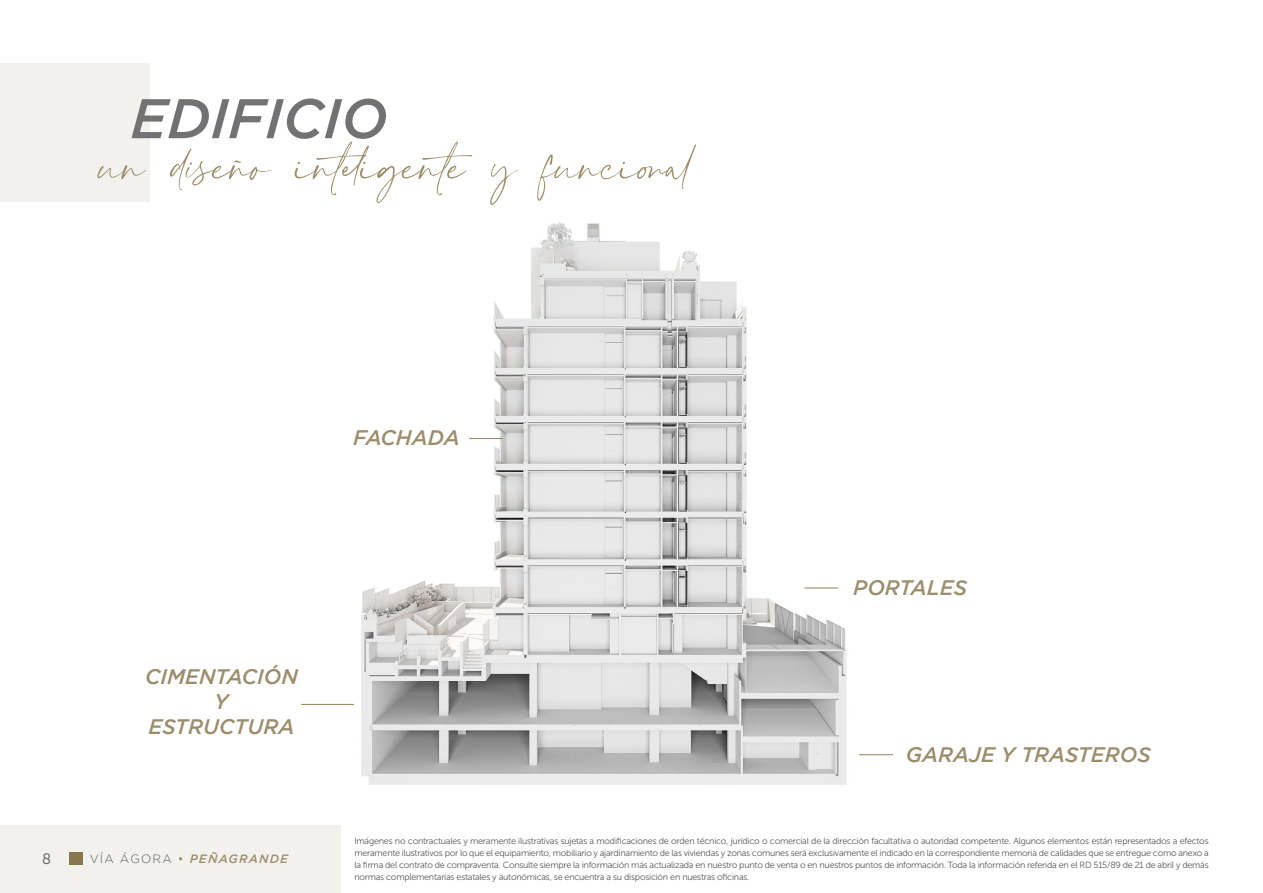
<style>
.page{position:relative;width:1263px;height:893px;background:#fff}
.page>*{position:absolute;margin:0;border:0;box-sizing:border-box;transform-origin:0 0}
.t1{font:100.5px "Crimson Foam";color:#9c8d6c}
.t2{font:italic 500 55.8px "Gotham";color:#727174}
.t3{font:italic 500 21px/25.2px "Gotham";color:#9c8d6c;text-align:center}
.t4{font:15px "Museo Sans 300";color:#55585a}
.t5{font:italic 500 12px "Gotham";letter-spacing:.1em;color:#9c8d6c}
.t6{font:9px/12px "Museo Sans 300";letter-spacing:-.025em;color:#55585a;text-align:justify}
.s1{font-weight:300;font-style:normal;color:#55585a}
.s2{font-weight:400;font-style:normal}
</style>
<div class="page">
<div style="left:0;top:826px;width:341px;height:67px;background:#f2f1ed"></div>
<div style="left:70px;top:852px;width:13px;height:13px;background:#87764e"></div>
<div style="left:0;top:64px;width:149px;height:138px;background:#f2f1ed"></div>
<img style="left:334px;top:222px;width:545px;height:563px">
<hr style="left:469px;top:438px;width:34px;height:1px;background:#9c8d6c">
<hr style="left:301px;top:704px;width:53px;height:1px;background:#9c8d6c">
<hr style="left:804px;top:587px;width:34px;height:2px;background:#9c8d6c">
<hr style="left:859px;top:754px;width:34px;height:1px;background:#9c8d6c">
<h2 class="t2" style="left:130px;top:87px;width:259px">EDIFICIO</h2>
<h1 class="t1" style="left:98px;top:124px;width:600px">un diseño inteligente y funcional</h1>
<h3 class="t3" style="left:145px;top:664px;width:154px">CIMENTACIÓN<br>Y<br>ESTRUCTURA</h3>
<h3 class="t4" style="left:42px;top:851px;width:11px">8</h3>
<h3 class="t5" style="left:90px;top:852px;width:200px"><span class="s1">VÍA ÁGORA</span> <span class="s2">•</span> PEÑAGRANDE</h3>
<h3 class="t3" style="left:353px;top:425px;width:108px">FACHADA</h3>
<h3 class="t3" style="left:853px;top:575px;width:115px">PORTALES</h3>
<h3 class="t3" style="left:906px;top:741px;width:246px">GARAJE Y TRASTEROS</h3>
<p class="t6" style="left:354px;top:835px;width:856px">Imágenes no contractuales y meramente ilustrativas sujetas a modificaciones de orden técnico, jurídico o comercial de la dirección facultativa o autoridad competente. Algunos elementos están representados a efectos meramente ilustrativos por lo que el equipamiento, mobiliario y ajardinamiento de las viviendas y zonas comunes será exclusivamente el indicado en la correspondiente memoria de calidades que se entregue como anexo a la firma del contrato de compraventa. Consulte siempre la información más actualizada en nuestro punto de venta o en nuestros puntos de información. Toda la información referida en el RD 515/89 de 21 de abril y demás normas complementarias estatales y autonómicas, se encuentra a su disposición en nuestras oficinas.</p>
</div>
